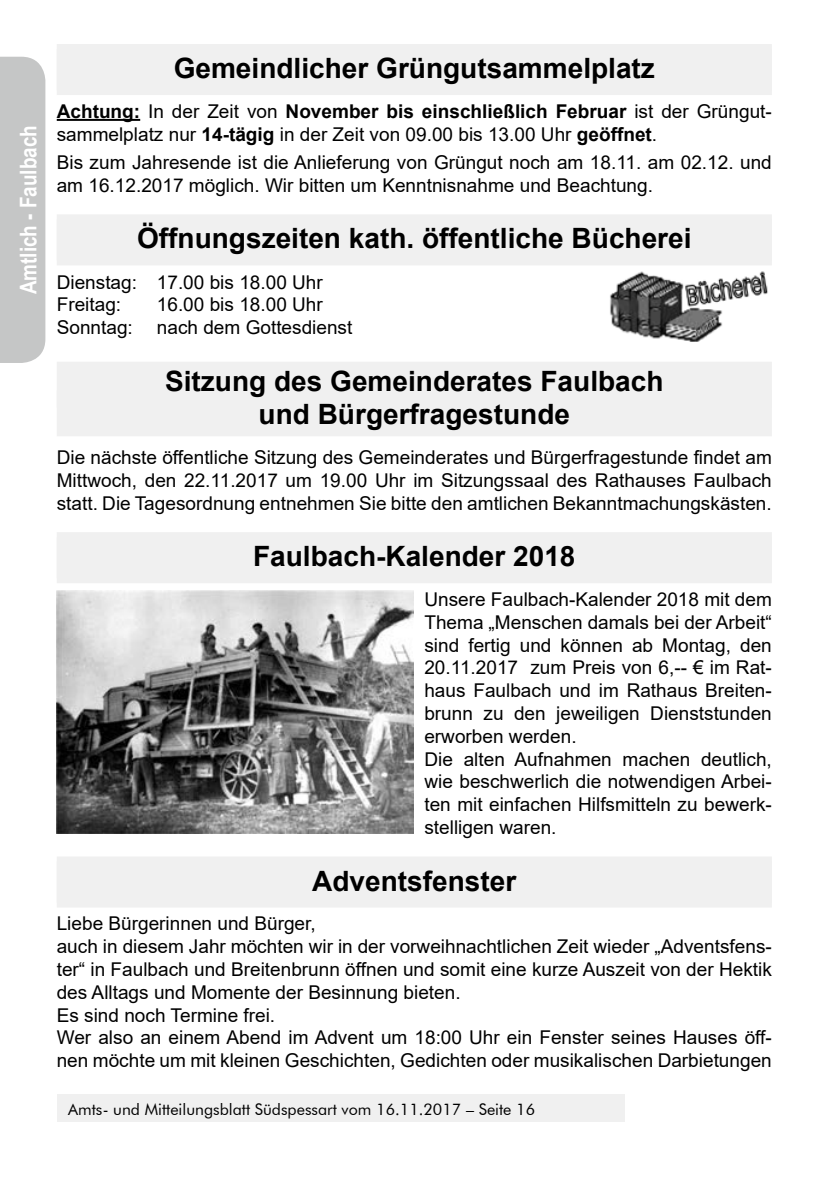
<style>
.page{position:relative;width:840px;height:1191px;background:#fff}
.page>*{position:absolute;margin:0;border:0;box-sizing:border-box;transform-origin:0 0}
.t1{font:700 28px/33.6px "Arial";color:#000;text-align:center}
.t2{font:700 23px "Arial Narrow";color:#fff}
.t3{font:19px/22.8px "Arial";color:#000}
.t4{font:16px "Futura BT";color:#000}
.s1{font-weight:700}
</style>
<div class="page">
<div style="left:57px;top:1095px;width:567px;height:27px;background:#f0f0f0"></div>
<div style="left:57px;top:49px;width:714px;height:46px;background:#f0f0f0"></div>
<div style="left:57px;top:44px;width:714px;height:46px;background:#f0f0f0"></div>
<hr style="left:57px;top:119px;width:83px;height:2px;background:#000">
<div style="left:57px;top:219px;width:714px;height:46px;background:#f0f0f0"></div>
<div style="left:57px;top:214px;width:714px;height:46px;background:#f0f0f0"></div>
<div style="left:57px;top:362px;width:714px;height:46px;background:#f0f0f0"></div>
<div style="left:57px;top:390px;width:714px;height:46px;background:#f0f0f0"></div>
<div style="left:57px;top:537px;width:714px;height:46px;background:#f0f0f0"></div>
<div style="left:57px;top:532px;width:714px;height:46px;background:#f0f0f0"></div>
<div style="left:57px;top:861px;width:714px;height:46px;background:#f0f0f0"></div>
<div style="left:57px;top:856px;width:714px;height:46px;background:#f0f0f0"></div>
<img style="left:610px;top:271px;width:158px;height:70px">
<img style="left:57px;top:591px;width:356px;height:243px">
<div style="left:0;top:57px;width:45px;height:306px;background:#c5c6c6"></div>
<p class="t2" style="left:11px;top:294px;width:170px;rotate:-90deg">Amtlich - Faulbach</p>
<h1 class="t1" style="left:173px;top:52px;width:482px">Gemeindlicher Grüngutsammelplatz</h1>
<p class="t3" style="left:57px;top:100px;width:716px"><span class="s1">Achtung:</span> In der Zeit von <span class="s1">November bis einschließlich Februar</span> ist der Grüngut&shy;sammelplatz nur <span class="s1">14-tägig</span> in der Zeit von 09.00 bis 13.00 Uhr <span class="s1">geöffnet</span>.</p>
<p class="t3" style="left:57px;top:151px;width:716px">Bis zum Jahresende ist die Anlieferung von Grüngut noch am 18.11. am 02.12. und am 16.12.2017 möglich. Wir bitten um Kenntnisnahme und Beachtung.</p>
<h1 class="t1" style="left:137px;top:222px;width:555px">Öffnungszeiten kath. öffentliche Bücherei</h1>
<p class="t3" style="left:57px;top:270px;width:267px">Dienstag: 17.00 bis 18.00 Uhr<br>Freitag:</p>
<p class="t3" style="left:157px;top:293px;width:167px">16.00 bis 18.00 Uhr</p>
<p class="t3" style="left:57px;top:316px;width:78px">Sonntag:</p>
<p class="t3" style="left:157px;top:316px;width:197px">nach dem Gottesdienst</p>
<h1 class="t1" style="left:165px;top:364px;width:499px">Sitzung des Gemeinderates Faulbach und Bürgerfragestunde</h1>
<p class="t3" style="left:57px;top:446px;width:716px;text-align:justify">Die nächste öffentliche Sitzung des Gemeinderates und Bürgerfragestunde findet am Mittwoch, den 22.11.2017 um 19.00 Uhr im Sitzungssaal des Rathauses Faulbach statt. Die Tagesordnung entnehmen Sie bitte den amtlichen Bekanntmachungskästen.</p>
<h1 class="t1" style="left:253px;top:540px;width:324px">Faulbach-Kalender 2018</h1>
<p class="t3" style="left:424px;top:588px;width:349px">Unsere Faulbach-Kalender 2018 mit dem Thema „Menschen damals bei der Arbeit“ sind fertig und können ab Montag, den 20.11.2017 zum Preis von 6,-- € im Rat&shy;haus Faulbach und im Rathaus Breiten&shy;brunn zu den jeweiligen Dienststunden erworben werden.<br>Die alten Aufnahmen machen deutlich, wie beschwerlich die notwendigen Arbei&shy;ten mit einfachen Hilfsmitteln zu bewerk&shy;stelligen waren.</p>
<h1 class="t1" style="left:312px;top:864px;width:205px">Adventsfenster</h1>
<p class="t3" style="left:57px;top:912px;width:716px">Liebe Bürgerinnen und Bürger,<br>auch in diesem Jahr möchten wir in der vorweihnachtlichen Zeit wieder „Adventsfens&shy;ter“ in Faulbach und Breitenbrunn öffnen und somit eine kurze Auszeit von der Hektik des Alltags und Momente der Besinnung bieten.<br>Es sind noch Termine frei.<br>Wer also an einem Abend im Advent um 18:00 Uhr ein Fenster seines Hauses öff&shy;nen möchte um mit kleinen Geschichten, Gedichten oder musikalischen Darbietungen</p>
<p class="t4" style="left:68px;top:1099px;width:468px">Amts- und Mitteilungsblatt Südspessart vom 16.11.2017 – Seite 16</p>
</div>
